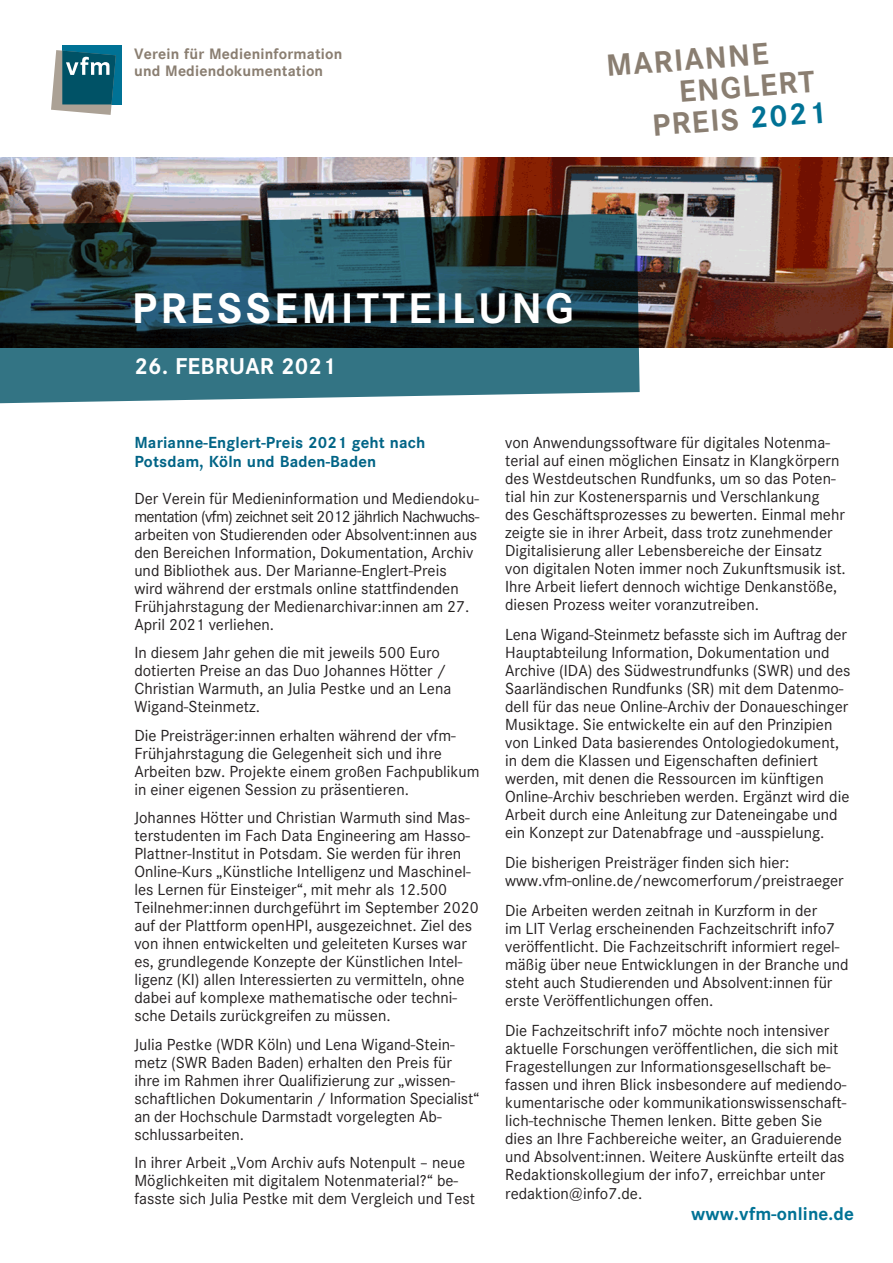
<style>
.page{position:relative;width:893px;height:1263px;background:#fff}
.page>*{position:absolute;margin:0;border:0;box-sizing:border-box;transform-origin:0 0}
.Corp_bold_10{font:700 42px "Corporate SBQ";letter-spacing:.08em;color:#fff}
.Head_1_bold{font:700 30px/32.1px "Corporate SBQ";color:#8a7e71}
._1_Text_Corporate_8{font:700 22.5px "Corporate SBQ";letter-spacing:.01em;color:#fff}
._1_Text_Corporate_8-2{font:700 18px "Corporate SBQ";letter-spacing:.01em;color:#007295}
._1_Text_Corporate_8-3{font:15.75px/18px "Corporate SBQ";color:#231f20}
._1_Text_Corporate_8-4{font:700 15.75px/18.9px "Corporate SBQ";letter-spacing:.01em;color:#006486}
.t1{font:700 14.85px/16.5px "Corporate SBQ";letter-spacing:.01em;color:#8a7e71}
.s1{color:#007295}
</style>
<div class="page">
<img style="left:0;top:157px;width:893px;height:191px">
<div style="left:62px;top:45px;width:60px;height:59px;background:#007295"></div>
<svg style="left:51px;top:50px;width:65px;height:65px;background:#4e808b"></svg>
<svg style="left:0;top:213px;width:640px;height:191px;background:#2d5059"></svg>
<p class="t1" style="left:134px;top:46px;width:210px">Verein für Medieninformation und Mediendokumentation</p>
<p class="Head_1_bold" style="left:675px;top:45px;width:137px;text-indent:-70px;rotate:-5deg">MARIANNE<br>ENGLERT</p>
<p class="Head_1_bold" style="left:651px;top:110px;width:176px;rotate:-5deg">PREIS <span class="s1">2021</span></p>
<p class="Corp_bold_10" style="left:132px;top:282px;width:443px">PRESSEMITTEILUNG</p>
<p class="_1_Text_Corporate_8" style="left:134px;top:353px;width:203px">26. FEBRUAR 2021</p>
<p class="_1_Text_Corporate_8-4" style="left:134px;top:433px;width:293px">Marianne-Englert-Preis 2021 geht nach<br>Potsdam, Köln und Baden-Baden</p>
<p class="_1_Text_Corporate_8-3" style="left:134px;top:489px;width:346px">Der Verein für Medieninformation und Mediendoku&shy;mentation (vfm) zeichnet seit 2012 jährlich Nachwuchs&shy;arbeiten von Studierenden oder Absolvent:innen aus den Bereichen Information, Dokumentation, Archiv und Bibliothek aus. Der Marianne-Englert-Preis wird während der erstmals online stattfindenden Frühjahrstagung der Medienarchivar:innen am 27.<br>April 2021 verliehen.</p>
<p class="_1_Text_Corporate_8-3" style="left:134px;top:644px;width:318px">In diesem Jahr gehen die mit jeweils 500 Euro dotierten Preise an das Duo Johannes Hötter / Christian Warmuth, an Julia Pestke und an Lena Wigand-Steinmetz.</p>
<p class="_1_Text_Corporate_8-3" style="left:134px;top:726px;width:347px">Die Preisträger:innen erhalten während der vfm-Frühjahrstagung die Gelegenheit sich und ihre Arbeiten bzw. Projekte einem großen Fachpublikum in einer eigenen Session zu präsentieren.</p>
<p class="_1_Text_Corporate_8-3" style="left:134px;top:809px;width:346px">Johannes Hötter und Christian Warmuth sind Mas&shy;terstudenten im Fach Data Engineering am Hasso-Plattner-Institut in Potsdam. Sie werden für ihren Online-Kurs „Künstliche Intelligenz und Maschinel&shy;les Lernen für Einsteiger“, mit mehr als 12.500<br>Teilnehmer:innen durchgeführt im September 2020 auf der Plattform openHPI, ausgezeichnet. Ziel des von ihnen entwickelten und geleiteten Kurses war es, grundlegende Konzepte der Künstlichen Intel&shy;ligenz (KI) allen Interessierten zu vermitteln, ohne dabei auf komplexe mathematische oder techni&shy;sche Details zurückgreifen zu müssen.</p>
<p class="_1_Text_Corporate_8-3" style="left:134px;top:1035px;width:347px">Julia Pestke (WDR Köln) und Lena Wigand-Stein&shy;metz (SWR Baden Baden) erhalten den Preis für ihre im Rahmen ihrer Qualifizierung zur „wissen&shy;schaftlichen Dokumentarin / Information Specialist“ an der Hochschule Darmstadt vorgelegten Ab&shy;schlussarbeiten.</p>
<p class="_1_Text_Corporate_8-3" style="left:134px;top:1154px;width:342px">In ihrer Arbeit „Vom Archiv aufs Notenpult – neue<br>Möglichkeiten mit digitalem Notenmaterial?“ be&shy;fasste sich Julia Pestke mit dem Vergleich und Test</p>
<p class="_1_Text_Corporate_8-3" style="left:505px;top:433px;width:342px">von Anwendungssoftware für digitales Notenma&shy;terial auf einen möglichen Einsatz in Klangkörpern des Westdeutschen Rundfunks, um so das Poten&shy;tial hin zur Kostenersparnis und Verschlankung des Geschäftsprozesses zu bewerten. Einmal mehr zeigte sie in ihrer Arbeit, dass trotz zunehmender Digitalisierung aller Lebensbereiche der Einsatz von digitalen Noten immer noch Zukunftsmusik ist.<br>Ihre Arbeit liefert dennoch wichtige Denkanstöße, diesen Prozess weiter voranzutreiben.</p>
<p class="_1_Text_Corporate_8-3" style="left:505px;top:625px;width:347px">Lena Wigand-Steinmetz befasste sich im Auftrag der Hauptabteilung Information, Dokumentation und Archive (IDA) des Südwestrundfunks (SWR) und des Saarländischen Rundfunks (SR) mit dem Datenmo&shy;dell für das neue Online-Archiv der Donaueschinger Musiktage. Sie entwickelte ein auf den Prinzipien von Linked Data basierendes Ontologiedokument, in dem die Klassen und Eigenschaften definiert werden, mit denen die Ressourcen im künftigen Online-Archiv beschrieben werden. Ergänzt wird die Arbeit durch eine Anleitung zur Dateneingabe und ein Konzept zur Datenabfrage und -ausspielung.</p>
<p class="_1_Text_Corporate_8-3" style="left:505px;top:853px;width:286px">Die bisherigen Preisträger finden sich hier:</p>
<p class="_1_Text_Corporate_8-3" style="left:505px;top:871px;width:340px">www.vfm-online.de/newcomerforum/preistraeger</p>
<p class="_1_Text_Corporate_8-3" style="left:505px;top:901px;width:345px">Die Arbeiten werden zeitnah in Kurzform in der<br>im LIT Verlag erscheinenden Fachzeitschrift info7 veröffentlicht. Die Fachzeitschrift informiert regel&shy;mäßig über neue Entwicklungen in der Branche und steht auch Studierenden und Absolvent:innen für erste Veröffentlichungen offen.</p>
<p class="_1_Text_Corporate_8-3" style="left:505px;top:1021px;width:343px">Die Fachzeitschrift info7 möchte noch intensiver aktuelle Forschungen veröffentlichen, die sich mit Fragestellungen zur Informationsgesellschaft be&shy;fassen und ihren Blick insbesondere auf mediendo&shy;kumentarische oder kommunikationswissenschaft&shy;lich-technische Themen lenken. Bitte geben Sie dies an Ihre Fachbereiche weiter, an Graduierende und Absolvent:innen. Weitere Auskünfte erteilt das Redaktionskollegium der info7, erreichbar unter redaktion@info7.de.</p>
<p class="_1_Text_Corporate_8-2" style="left:691px;top:1203px;width:165px">www.vfm-online.de</p>
</div>
